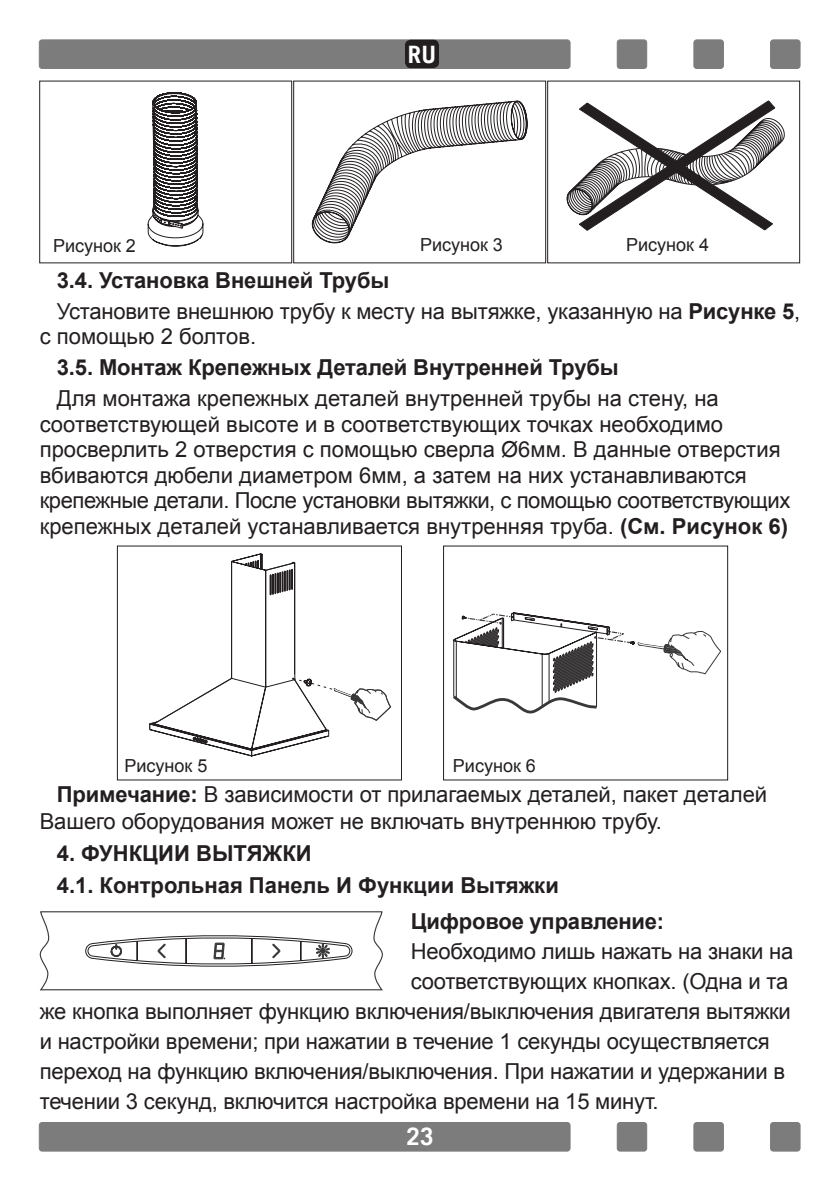
<style>
.page{position:relative;width:840px;height:1191px;background:#fff}
.page>*{position:absolute;margin:0;border:0;box-sizing:border-box;transform-origin:0 0}
.t1{font:700 24px "Trade Gothic";color:#fff}
.t2{font:22px/25.6px "Arial";letter-spacing:-.01em;color:#231f20}
.t3{font:700 22px/32px "Arial";letter-spacing:-.005em;color:#231f20}
.t4{font:18px "Arial";color:#231f20}
.s1{font-weight:700}
</style>
<div class="page">
<div style="left:39px;top:40px;width:530px;height:28px;background:#7d7c7c;border-radius:3px"></div>
<div style="left:39px;top:40px;width:531px;height:29px;border:1px solid #7d7c7c;border-radius:3px"></div>
<div style="left:770px;top:40px;width:29px;height:28px;background:#7d7c7c;border-radius:3px"></div>
<div style="left:769px;top:40px;width:30px;height:29px;border:1px solid #7d7c7c;border-radius:3px"></div>
<div style="left:617px;top:40px;width:29px;height:28px;background:#7d7c7c;border-radius:3px"></div>
<div style="left:616px;top:40px;width:30px;height:29px;border:1px solid #7d7c7c;border-radius:3px"></div>
<div style="left:693px;top:40px;width:30px;height:28px;background:#7d7c7c;border-radius:3px"></div>
<div style="left:693px;top:40px;width:30px;height:29px;border:1px solid #7d7c7c;border-radius:3px"></div>
<div style="left:39px;top:1122px;width:530px;height:29px;background:#7d7c7c;border-radius:3px"></div>
<div style="left:39px;top:1122px;width:531px;height:29px;border:1px solid #7d7c7c;border-radius:3px"></div>
<div style="left:770px;top:1122px;width:29px;height:29px;background:#7d7c7c;border-radius:3px"></div>
<div style="left:769px;top:1122px;width:30px;height:29px;border:1px solid #7d7c7c;border-radius:3px"></div>
<div style="left:617px;top:1122px;width:29px;height:29px;background:#7d7c7c;border-radius:3px"></div>
<div style="left:616px;top:1122px;width:30px;height:29px;border:1px solid #7d7c7c;border-radius:3px"></div>
<div style="left:693px;top:1122px;width:30px;height:29px;background:#7d7c7c;border-radius:3px"></div>
<div style="left:693px;top:1122px;width:30px;height:29px;border:1px solid #7d7c7c;border-radius:3px"></div>
<svg style="left:311px;top:100px;width:216px;height:144px"></svg>
<svg style="left:566px;top:100px;width:218px;height:131px"></svg>
<svg style="left:147px;top:92px;width:56px;height:155px"></svg>
<div style="left:39px;top:81px;width:253px;height:182px;border:1px solid #231f20"></div>
<svg style="left:149px;top:553px;width:242px;height:203px"></svg>
<svg style="left:453px;top:612px;width:268px;height:102px"></svg>
<svg style="left:39px;top:911px;width:344px;height:80px"></svg>
<div style="left:405px;top:40px;width:34px;height:28px;background:#231f20;border-radius:6px"></div>
<p class="t1" style="left:408px;top:44px;width:30px">RU</p>
<p class="t4" style="left:53px;top:234px;width:84px">Рисунок 2</p>
<p class="t4" style="left:420px;top:233px;width:84px">Рисунок 3</p>
<p class="t4" style="left:625px;top:233px;width:84px">Рисунок 4</p>
<p class="t2" style="left:57px;top:265px;width:744px;line-height:31px"><span class="s1">3.4. Установка Внешней Трубы<br></span>Установите внешнюю трубу к месту на вытяжке, указанную на <span class="s1">Рисунке 5</span>,</p>
<p class="t2" style="left:40px;top:324px;width:218px">с помощью 2 болтов.</p>
<p class="t3" style="left:57px;top:352px;width:563px">3.5. Монтаж Крепежных Деталей Внутренней Трубы</p>
<p class="t2" style="left:40px;top:386px;width:751px;text-indent:17px">Для монтажа крепежных деталей внутренней трубы на стену, на соответствующей высоте и в соответствующих точках необходимо просверлить 2 отверстия с помощью сверла Ø6мм. В данные отверстия вбиваются дюбели диаметром 6мм, а затем на них устанавливаются крепежные детали. После установки вытяжки, с помощью соответствующих крепежных деталей устанавливается внутренняя труба. <span class="s1">(См. Рисунок 6)</span></p>
<p class="t4" style="left:124px;top:753px;width:84px">Рисунок 5</p>
<p class="t4" style="left:452px;top:753px;width:84px">Рисунок 6</p>
<p class="t2" style="left:40px;top:781px;width:728px;line-height:26.4px;text-indent:17px"><span class="s1">Примечание:</span> В зависимости от прилагаемых деталей, пакет деталей<br>Вашего оборудования может не включать внутреннюю трубу.</p>
<p class="t3" style="left:57px;top:838px;width:503px">4. ФУНКЦИИ ВЫТЯЖКИ<br>4.1. Контрольная Панель И Функции Вытяжки</p>
<p class="t3" style="left:410px;top:905px;width:255px">Цифровое управление:</p>
<p class="t2" style="left:410px;top:938px;width:384px">Необходимо лишь нажать на знаки на</p>
<p class="t2" style="left:410px;top:968px;width:379px">соответствующих кнопках. (Одна и та</p>
<p class="t2" style="left:40px;top:998px;width:752px">же кнопка выполняет функцию включения/выключения двигателя вытяжки</p>
<p class="t2" style="left:40px;top:1028px;width:731px">и настройки времени; при нажатии в течение 1 секунды осуществляется</p>
<p class="t2" style="left:40px;top:1058px;width:746px">переход на функцию включения/выключения. При нажатии и удержании в</p>
<p class="t2" style="left:40px;top:1088px;width:620px">течении 3 секунд, включится настройка времени на 15 минут.</p>
<p class="t1" style="left:406px;top:1127px;width:28px">23</p>
</div>
